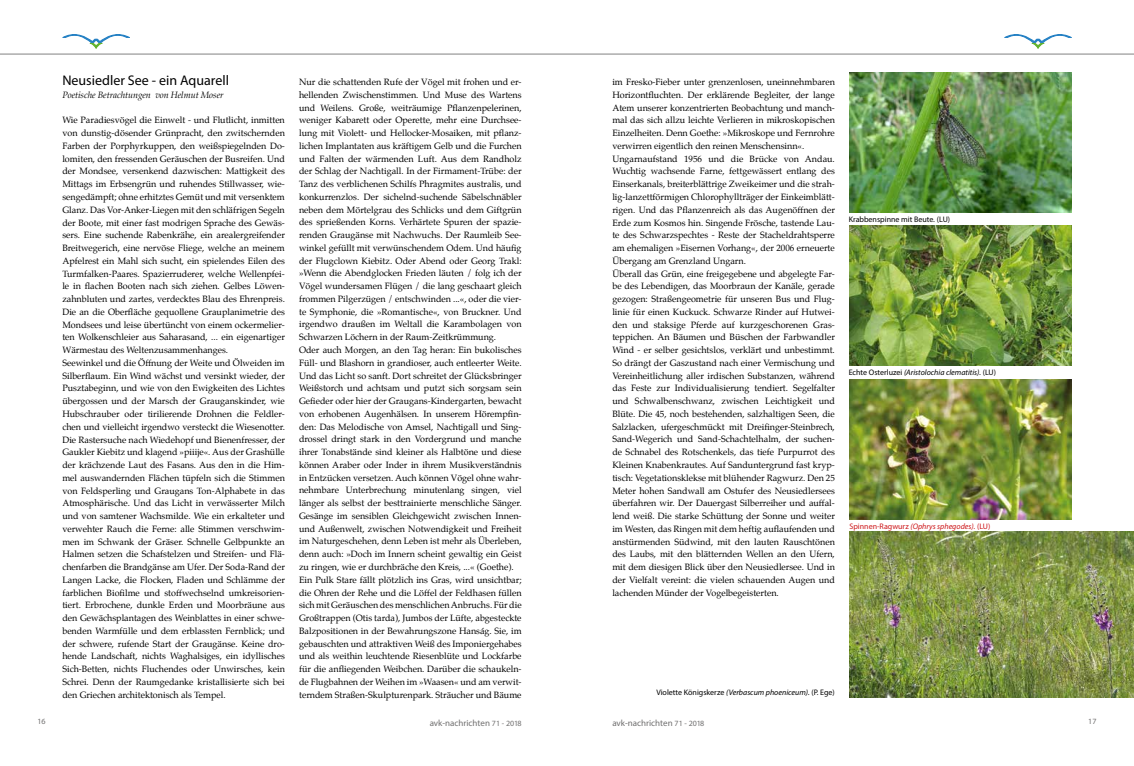
<style>
.page{position:relative;width:1134px;height:766px;background:#fff}
.page>*{position:absolute;margin:0;border:0;box-sizing:border-box;transform-origin:0 0}
.t1{font:14px "Myriad Pro";color:#000}
.t2{font:9px/12.8px "Palatino";color:#000}
.t3{font:9px "Myriad Pro";color:#706f6f}
.t4{font:italic 9px "Palatino";letter-spacing:-.005em;color:#000}
.t5{font:8px "Myriad Pro";color:#000}
.t6{font:italic 8px "Myriad Pro";color:#000}
.t7{font:8px "Myriad Pro";color:#cd171a}
.t8{font:8px "Myriad Pro";color:#706f6f}
.s1{font-style:italic}
.s2{font-style:normal}
.s3{font-size:8px}
</style>
<div class="page">
<svg style="left:63px;top:35px;width:67px;height:13px"></svg>
<svg style="left:1004px;top:35px;width:67px;height:13px"></svg>
<hr style="left:0;top:54px;width:1134px;height:1px;background:#aaa">
<img style="left:849px;top:225px;width:222px;height:141px">
<img style="left:849px;top:379px;width:222px;height:140px">
<img style="left:849px;top:531px;width:285px;height:166px">
<img style="left:849px;top:73px;width:222px;height:140px">
<h1 class="t1" style="left:62px;top:72px;width:168px">Neusiedler See - ein Aquarell</h1>
<p class="t4" style="left:62px;top:87px;width:163px">Poetische Betrachtungen von Helmut Moser</p>
<p class="t2" style="left:62px;top:114px;width:224px">Wie Paradiesvögel die Einwelt - und Flutlicht, inmitten von dunstig-dösender Grünpracht, den zwitschernden Farben der Porphyrkuppen, den weißspiegelnden Do&shy;lomiten, den fressenden Geräuschen der Busreifen. Und der Mondsee, versenkend dazwischen: Mattigkeit des Mittags im Erbsengrün und ruhendes Stillwasser, wie&shy;sengedämpft; ohne erhitztes Gemüt und mit versenktem Glanz. Das Vor-Anker-Liegen mit den schläfrigen Segeln der Boote, mit einer fast modrigen Sprache des Gewäs&shy;sers. Eine suchende Rabenkrähe, ein arealergreifender Breitwegerich, eine nervöse Fliege, welche an meinem Apfelrest ein Mahl sich sucht, ein spielendes Eilen des Turmfalken-Paares. Spazierruderer, welche Wellenpfei&shy;le in flachen Booten nach sich ziehen. Gelbes Löwen&shy;zahnbluten und zartes, verdecktes Blau des Ehrenpreis.<br>Die an die Oberfläche gequollene Grauplanimetrie des Mondsees und leise übertüncht von einem ockermelier&shy;ten Wolkenschleier aus Saharasand, ... ein eigenartiger Wärmestau des Weltenzusammenhanges.<br>Seewinkel und die Öffnung der Weite und Ölweiden im Silberflaum. Ein Wind wächst und versinkt wieder, der Pusztabeginn, und wie von den Ewigkeiten des Lichtes übergossen und der Marsch der Grauganskinder, wie Hubschrauber oder tirilierende Drohnen die Feldler&shy;chen und vielleicht irgendwo versteckt die Wiesenotter.<br>Die Rastersuche nach Wiedehopf und Bienenfresser, der Gaukler Kiebitz und klagend »piiije«. Aus der Grashülle der krächzende Laut des Fasans. Aus den in die Him&shy;mel auswandernden Flächen tüpfeln sich die Stimmen von Feldsperling und Graugans Ton-Alphabete in das Atmosphärische. Und das Licht in verwässerter Milch und von samtener Wachsmilde. Wie ein erkalteter und verwehter Rauch die Ferne: alle Stimmen verschwim&shy;men im Schwank der Gräser. Schnelle Gelbpunkte an Halmen setzen die Schafstelzen und Streifen- und Flä&shy;chenfarben die Brandgänse am Ufer. Der Soda-Rand der Langen Lacke, die Flocken, Fladen und Schlämme der farblichen Biofilme und stoffwechselnd umkreisorien&shy;tiert. Erbrochene, dunkle Erden und Moorbräune aus den Gewächsplantagen des Weinblattes in einer schwe&shy;benden Warmfülle und dem erblassten Fernblick; und der schwere, rufende Start der Graugänse. Keine dro&shy;hende Landschaft, nichts Waghalsiges, ein idyllisches Sich-Betten, nichts Fluchendes oder Unwirsches, kein Schrei. Denn der Raumgedanke kristallisierte sich bei den Griechen architektonisch als Tempel.</p>
<p class="t2" style="left:299px;top:75px;width:224px">Nur die schattenden Rufe der Vögel mit frohen und er&shy;hellenden Zwischenstimmen. Und Muse des Wartens und Weilens. Große, weiträumige Pflanzenpelerinen, weniger Kabarett oder Operette, mehr eine Durchsee&shy;lung mit Violett- und Hellocker-Mosaiken, mit pflanz&shy;lichen Implantaten aus kräftigem Gelb und die Furchen und Falten der wärmenden Luft. Aus dem Randholz der Schlag der Nachtigall. In der Firmament-Trübe: der Tanz des verblichenen Schilfs Phragmites australis, und konkurrenzlos. Der sichelnd-suchende Säbelschnäbler neben dem Mörtelgrau des Schlicks und dem Giftgrün des sprießenden Korns. Verhärtete Spuren der spazie&shy;renden Graugänse mit Nachwuchs. Der Raumleib See&shy;winkel gefüllt mit verwünschendem Odem. Und häufig der Flugclown Kiebitz. Oder Abend oder Georg Trakl: »Wenn die Abendglocken Frieden läuten / folg ich der Vögel wundersamen Flügen / die lang geschaart gleich frommen Pilgerzügen / entschwinden ...«, oder die vier&shy;te Symphonie, die »Romantische«, von Bruckner. Und irgendwo draußen im Weltall die Karambolagen von Schwarzen Löchern in der Raum-Zeitkrümmung.<br>Oder auch Morgen, an den Tag heran: Ein bukolisches Füll- und Blashorn in grandioser, auch entleerter Weite.<br>Und das Licht so sanft. Dort schreitet der Glücksbringer Weißstorch und achtsam und putzt sich sorgsam sein Gefieder oder hier der Graugans-Kindergarten, bewacht von erhobenen Augenhälsen. In unserem Hörempfin&shy;den: Das Melodische von Amsel, Nachtigall und Sing&shy;drossel dringt stark in den Vordergrund und manche ihrer Tonabstände sind kleiner als Halbtöne und diese können Araber oder Inder in ihrem Musikverständnis in Entzücken versetzen. Auch können Vögel ohne wahr&shy;nehmbare Unterbrechung minutenlang singen, viel länger als selbst der besttrainierte menschliche Sänger.<br>Gesänge im sensiblen Gleichgewicht zwischen Innen&shy;und Außenwelt, zwischen Notwendigkeit und Freiheit im Naturgeschehen, denn Leben ist mehr als Überleben, denn auch: »Doch im Innern scheint gewaltig ein Geist zu ringen, wie er durchbräche den Kreis, ...« (Goethe).<br>Ein Pulk Stare fällt plötzlich ins Gras, wird unsichtbar; die Ohren der Rehe und die Löffel der Feldhasen füllen sich mit Geräuschen des menschlichen Anbruchs. Für die Großtrappen (Otis tarda), Jumbos der Lüfte, abgesteckte Balzpositionen in der Bewahrungszone Hanság. Sie, im gebauschten und attraktiven Weiß des Imponiergehabes und als weithin leuchtende Riesenblüte und Lockfarbe für die anfliegenden Weibchen. Darüber die schaukeln&shy;de Flugbahnen der Weihen im »Waasen« und am verwit&shy;terndem Straßen-Skulpturenpark. Sträucher und Bäume</p>
<p class="t2" style="left:612px;top:76px;width:224px">im Fresko-Fieber unter grenzenlosen, uneinnehmbaren Horizontfluchten. Der erklärende Begleiter, der lange Atem unserer konzentrierten Beobachtung und manch&shy;mal das sich allzu leichte Verlieren in mikroskopischen Einzelheiten. Denn Goethe: »Mikroskope und Fernrohre verwirren eigentlich den reinen Menschensinn«.<br>Ungarnaufstand 1956 und die Brücke von Andau.<br>Wuchtig wachsende Farne, fettgewässert entlang des Einserkanals, breiterblättrige Zweikeimer und die strah&shy;lig-lanzettförmigen Chlorophyllträger der Einkeimblätt&shy;rigen. Und das Pflanzenreich als das Augenöffnen der Erde zum Kosmos hin. Singende Frösche, tastende Lau&shy;te des Schwarzspechtes - Reste der Stacheldrahtsperre am ehemaligen »Eisernen Vorhang«, der 2006 erneuerte Übergang am Grenzland Ungarn.<br>Überall das Grün, eine freigegebene und abgelegte Far&shy;be des Lebendigen, das Moorbraun der Kanäle, gerade gezogen: Straßengeometrie für unseren Bus und Flug&shy;linie für einen Kuckuck. Schwarze Rinder auf Hutwei&shy;den und staksige Pferde auf kurzgeschorenen Gras&shy;teppichen. An Bäumen und Büschen der Farbwandler Wind - er selber gesichtslos, verklärt und unbestimmt.<br>So drängt der Gaszustand nach einer Vermischung und Vereinheitlichung aller irdischen Substanzen, während das Feste zur Individualisierung tendiert. Segelfalter und Schwalbenschwanz, zwischen Leichtigkeit und Blüte. Die 45, noch bestehenden, salzhaltigen Seen, die Salzlacken, ufergeschmückt mit Dreifinger-Steinbrech, Sand-Wegerich und Sand-Schachtelhalm, der suchen&shy;de Schnabel des Rotschenkels, das tiefe Purpurrot des Kleinen Knabenkrautes. Auf Sanduntergrund fast kryp&shy;tisch: Vegetationsklekse mit blühender Ragwurz. Den 25<br>Meter hohen Sandwall am Ostufer des Neusiedlersees überfahren wir. Der Dauergast Silberreiher und auffal&shy;lend weiß. Die starke Schüttung der Sonne und weiter im Westen, das Ringen mit dem heftig auflaufenden und anstürmenden Südwind, mit den lauten Rauschtönen des Laubs, mit den blätternden Wellen an den Ufern, mit dem diesigen Blick über den Neusiedlersee. Und in der Vielfalt vereint: die vielen schauenden Augen und lachenden Münder der Vogelbegeisterten.</p>
<p class="t5" style="left:849px;top:214px;width:103px">Krabbenspinne mit Beute<span class="s1">.</span> (LU)</p>
<p class="t6" style="left:849px;top:367px;width:149px"><span class="s2">Echte Osterluzei</span> (Aristolochia clematitis). <span class="s2">(LU)</span></p>
<p class="t7" style="left:849px;top:521px;width:142px">Spinnen-Ragwurz <span class="s1">(Ophrys sphegodes).</span> (LU)</p>
<p class="t5" style="left:656px;top:686px;width:180px">Violette Königskerze <span class="s1">(Verbascum phoeniceum).</span> (P. Ege)</p>
<p class="t8" style="left:37px;top:716px;width:10px">16</p>
<p class="t3" style="left:430px;top:717px;width:93px">avk-nachrichten <span class="s3">71 - 2018</span></p>
<p class="t3" style="left:612px;top:717px;width:93px">avk-nachrichten <span class="s3">71 - 2018</span></p>
<p class="t8" style="left:1088px;top:716px;width:10px">17</p>
</div>
